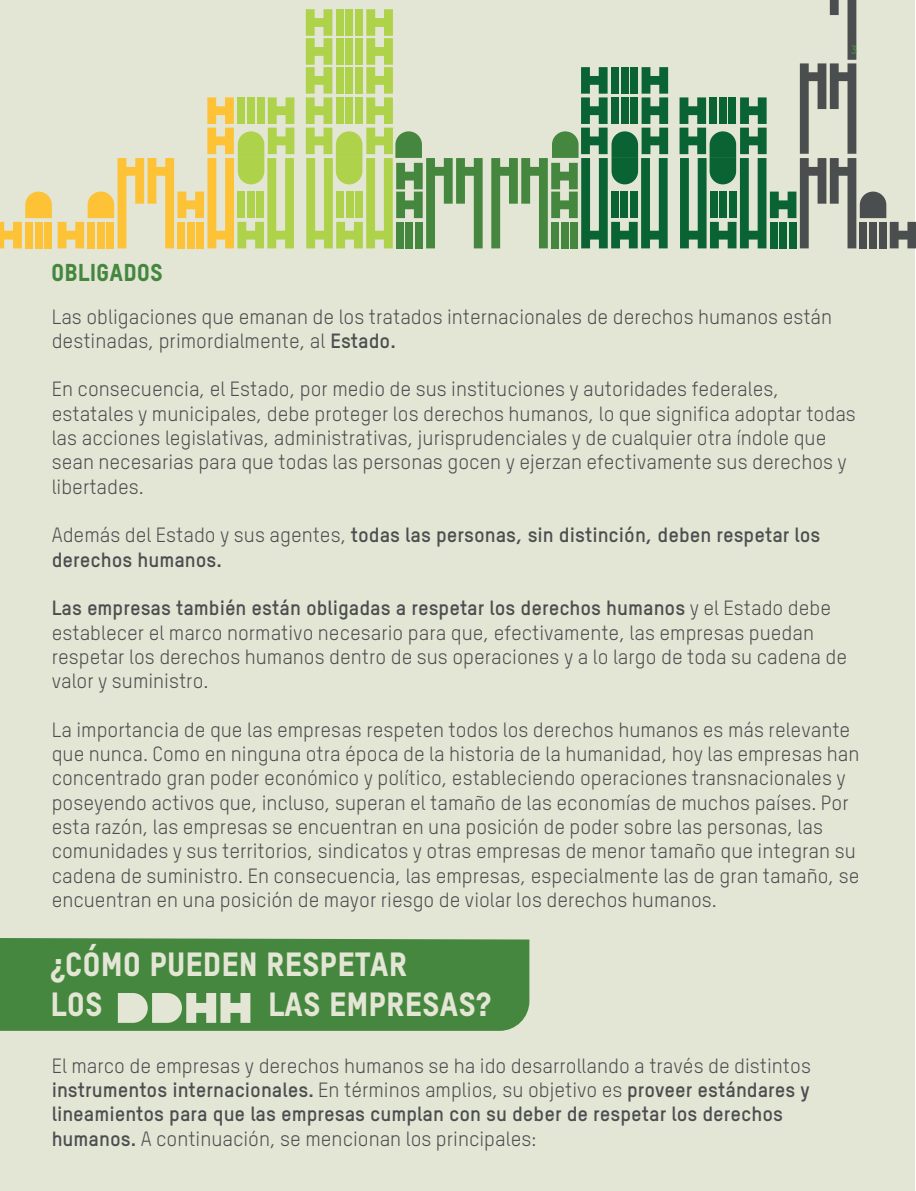
<style>
.page{position:relative;width:916px;height:1191px;background:#fff}
.page>*{position:absolute;margin:0;border:0;box-sizing:border-box;transform-origin:0 0}
.t1{font:33px/39.6px "Oxfam TSTARPRO Headline";color:#e3e5d5}
.t2{font:24px "Oxfam TSTARPRO Headline";color:#45873e}
.t3{font:20.25px/24.3px "Oxfam TSTARPRO";color:#4b4e4f}
.t4{font:700 20.25px/24.3px "Oxfam TSTARPRO";color:#4b4e4f}
.t5{font:700 12px "Oxfam TSTARPRO";color:#45873e}
.s1{font-weight:700}
.s2{font-weight:400}
</style>
<div class="page">
<div style="left:0;top:0;width:914px;height:1191px;background:#e3e5d5"></div>
<div style="left:0;top:938px;width:529px;height:92px;background:#45873e"></div>
<svg style="left:118px;top:993px;width:132px;height:29px"></svg>
<svg style="left:58px;top:97px;width:236px;height:151px"></svg>
<svg style="left:0;top:192px;width:52px;height:56px"></svg>
<svg style="left:306px;top:9px;width:176px;height:239px"></svg>
<svg style="left:679px;top:0;width:236px;height:248px"></svg>
<svg style="left:491px;top:67px;width:176px;height:181px"></svg>
<p class="t2" style="left:51px;top:258px;width:113px">OBLIGADOS</p>
<p class="t5" style="left:850px;top:42px;width:8px">3</p>
<p class="t3" style="left:52px;top:304px;width:781px">Las obligaciones que emanan de los tratados internacionales de derechos humanos están destinadas, primordialmente, al <span class="s1">Estado.</span></p>
<p class="t3" style="left:52px;top:377px;width:805px">En consecuencia, el Estado, por medio de sus instituciones y autoridades federales, estatales y municipales, debe proteger los derechos humanos, lo que significa adoptar todas las acciones legislativas, administrativas, jurisprudenciales y de cualquier otra índole que sean necesarias para que todas las personas gocen y ejerzan efectivamente sus derechos y libertades.</p>
<p class="t4" style="left:52px;top:522px;width:770px"><span class="s2">Además del Estado y sus agentes,</span> todas las personas, sin distinción, deben respetar los derechos humanos.</p>
<p class="t3" style="left:52px;top:596px;width:796px"><span class="s1">Las empresas también están obligadas a respetar los derechos humanos</span> y el Estado debe establecer el marco normativo necesario para que, efectivamente, las empresas puedan respetar los derechos humanos dentro de sus operaciones y a lo largo de toda su cadena de valor y suministro.</p>
<p class="t3" style="left:52px;top:717px;width:808px">La importancia de que las empresas respeten todos los derechos humanos es más relevante que nunca. Como en ninguna otra época de la historia de la humanidad, hoy las empresas han concentrado gran poder económico y político, estableciendo operaciones transnacionales y poseyendo activos que, incluso, superan el tamaño de las economías de muchos países. Por esta razón, las empresas se encuentran en una posición de poder sobre las personas, las comunidades y sus territorios, sindicatos y otras empresas de menor tamaño que integran su cadena de suministro. En consecuencia, las empresas, especialmente las de gran tamaño, se encuentran en una posición de mayor riesgo de violar los derechos humanos.</p>
<h1 class="t1" style="left:51px;top:944px;width:358px">¿CÓMO PUEDEN RESPETAR<br>LOS</h1>
<h1 class="t1" style="left:268px;top:983px;width:224px">LAS EMPRESAS?</h1>
<p class="t3" style="left:52px;top:1053px;width:760px">El marco de empresas y derechos humanos se ha ido desarrollando a través de distintos <span class="s1">instrumentos internacionales.</span> En términos amplios, su objetivo es <span class="s1">proveer estándares y lineamientos para que las empresas cumplan con su deber de respetar los derechos humanos.</span> A continuación, se mencionan los principales:</p>
</div>
